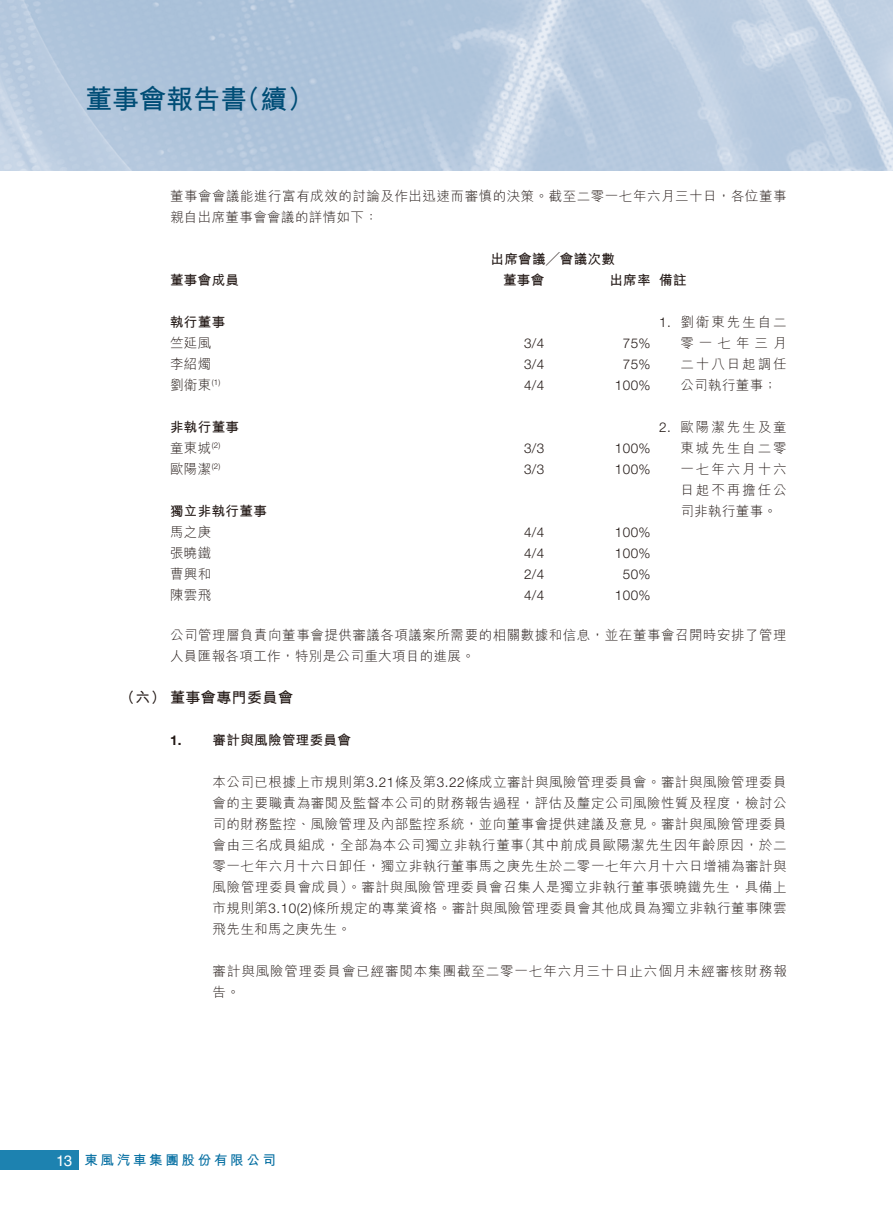
<style>
.page{position:relative;width:893px;height:1212px;background:#fff}
.page>*{position:absolute;margin:0;border:0;box-sizing:border-box;transform-origin:0 0}
.t1{font:700 27px "M Hei HK";color:#004d76}
.t2{font:700 15px "M Hei HK";letter-spacing:.03em;color:#231916}
.t3{font:300 13.5px/21px "M Hei HK";letter-spacing:.04em;color:#231916;text-align:justify}
.t4{font:300 13.5px "Helvetica Neue LT Std";letter-spacing:.03em;color:#231916}
.t5{font:700 13.5px/21px "M Hei HK";letter-spacing:.03em;color:#231916}
.t6{font:300 13.5px/21px "M Hei HK";letter-spacing:.065em;color:#231916}
.t7{font:700 13.5px "M Hei HK";letter-spacing:.2em;color:#006ca0}
.s1{font-family:"Helvetica Neue LT Std"}
.s2{font-weight:300}
.s3{font-family:"Helvetica LT Std";font-weight:400;font-size:15px;color:#fff}
</style>
<div class="page">
<img style="left:0;top:0;width:893px;height:170px">
<div style="left:0;top:1150px;width:79px;height:20px;background:#1d82b0"></div>
<h1 class="t1" style="left:85px;top:80px;width:231px">董事會報告書（續）</h1>
<p class="t3" style="left:170px;top:185px;width:618px">董事會會議能進行富有成效的討論及作出迅速而審慎的決策。截至二零一七年六月三十日，各位董事親自出席董事會會議的詳情如下：</p>
<p class="t5" style="left:170px;top:268px;width:71px">董事會成員</p>
<p class="t5" style="left:503px;top:247px;width:114px;text-indent:-13px">出席會議╱會議次數董事會</p>
<p class="t5" style="left:609px;top:268px;width:79px">出席率 備註</p>
<p class="t5" style="left:170px;top:310px;width:57px">執行董事</p>
<p class="t3" style="left:680px;top:311px;width:108px;text-indent:-21px"><span class="s1">1.</span> 劉衛東先生自二零一七年三月二十八日起調任公司執行董事；</p>
<p class="t3" style="left:680px;top:416px;width:108px;text-indent:-21px"><span class="s1">2.</span> 歐陽潔先生及童東城先生自二零一七年六月十六日起不再擔任公司非執行董事。</p>
<p class="t3" style="left:170px;top:332px;width:43px">竺延風</p>
<p class="t4" style="left:524px;top:335px;width:22px">3/4</p>
<p class="t4" style="left:623px;top:335px;width:29px">75%</p>
<p class="t3" style="left:170px;top:353px;width:43px">李紹燭</p>
<p class="t4" style="left:524px;top:356px;width:22px">3/4</p>
<p class="t4" style="left:623px;top:356px;width:29px">75%</p>
<p class="t3" style="left:170px;top:374px;width:52px">劉衛東<sup>(1)</sup></p>
<p class="t4" style="left:524px;top:377px;width:22px">4/4</p>
<p class="t4" style="left:615px;top:377px;width:37px">100%</p>
<p class="t5" style="left:170px;top:415px;width:71px">非執行董事<span class="s2">童東城</span><sup>(2)</sup></p>
<p class="t4" style="left:524px;top:440px;width:22px">3/3</p>
<p class="t4" style="left:615px;top:440px;width:37px">100%</p>
<p class="t3" style="left:170px;top:458px;width:52px">歐陽潔<sup>(2)</sup></p>
<p class="t4" style="left:524px;top:461px;width:22px">3/3</p>
<p class="t4" style="left:615px;top:461px;width:37px">100%</p>
<p class="t5" style="left:170px;top:499px;width:98px">獨立非執行董事</p>
<p class="t3" style="left:170px;top:521px;width:43px">馬之庚</p>
<p class="t4" style="left:524px;top:524px;width:22px">4/4</p>
<p class="t4" style="left:615px;top:524px;width:37px">100%</p>
<p class="t3" style="left:170px;top:542px;width:43px">張曉鐵</p>
<p class="t4" style="left:524px;top:545px;width:22px">4/4</p>
<p class="t4" style="left:615px;top:545px;width:37px">100%</p>
<p class="t3" style="left:170px;top:563px;width:43px">曹興和</p>
<p class="t4" style="left:524px;top:566px;width:22px">2/4</p>
<p class="t4" style="left:623px;top:566px;width:29px">50%</p>
<p class="t3" style="left:170px;top:584px;width:43px">陳雲飛</p>
<p class="t4" style="left:524px;top:587px;width:22px">4/4</p>
<p class="t4" style="left:615px;top:587px;width:37px">100%</p>
<p class="t3" style="left:170px;top:625px;width:618px">公司管理層負責向董事會提供審議各項議案所需要的相關數據和信息，並在董事會召開時安排了管理人員匯報各項工作，特別是公司重大項目的進展。</p>
<p class="t2" style="left:120px;top:687px;width:175px">（六）董事會專門委員會</p>
<p class="t5" style="left:170px;top:729px;width:182px"><span class="s1">1.</span> 審計與風險管理委員會</p>
<p class="t3" style="left:213px;top:772px;width:576px">本公司已根據上市規則第<span class="s1">3.21</span>條及第<span class="s1">3.22</span>條成立審計與風險管理委員會。審計與風險管理委員會的主要職責為審閱及監督本公司的財務報告過程，評估及釐定公司風險性質及程度，檢討公司的財務監控、風險管理及內部監控系統，並向董事會提供建議及意見。審計與風險管理委員會由三名成員組成，全部為本公司獨立非執行董事（其中前成員歐陽潔先生因年齡原因，於二零一七年六月十六日卸任，獨立非執行董事馬之庚先生於二零一七年六月十六日增補為審計與風險管理委員會成員）。審計與風險管理委員會召集人是獨立非執行董事張曉鐵先生，具備上市規則第<span class="s1">3.10(2)</span>條所規定的專業資格。審計與風險管理委員會其他成員為獨立非執行董事陳雲飛先生和馬之庚先生。</p>
<p class="t6" style="left:213px;top:961px;width:576px">審計與風險管理委員會已經審閱本集團截至二零一七年六月三十日止六個月未經審核財務報告。</p>
<p class="t7" style="left:56px;top:1150px;width:221px"><span class="s3">13</span> 東風汽車集團股份有限公司</p>
</div>
